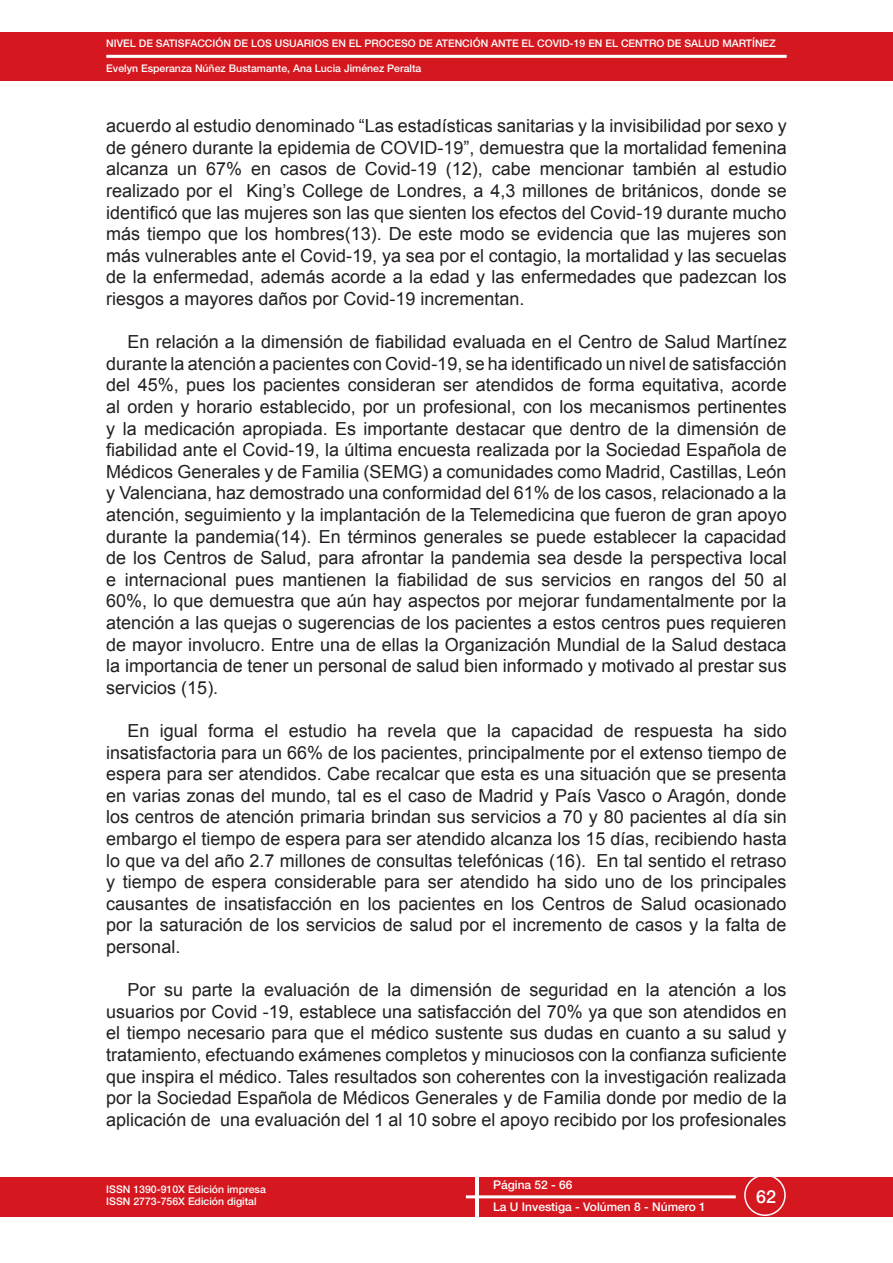
<style>
.page{position:relative;width:893px;height:1263px;background:#fff}
.page>*{position:absolute;margin:0;border:0;box-sizing:border-box;transform-origin:0 0}
.t1{font:18px/21.6px "Arial";color:#231f20;text-align:justify}
.t2{font:500 18px "Helvetica Neue LT Std";color:#fff}
.t3{font:500 12px "Helvetica Neue LT Std";color:#fff}
.t4{font:500 10.5px/12.3px "Helvetica Neue LT Std";color:#fff}
</style>
<div class="page">
<div style="left:0;top:1177px;width:893px;height:40px;background:#d5171f"></div>
<hr style="left:476px;top:1165px;width:3px;height:58px;background:#fff">
<svg style="left:466px;top:1195px;width:270px;height:3px"></svg>
<div style="left:744px;top:1174px;width:42px;height:42px;border:2px solid #fff;border-radius:50%"></div>
<div style="left:0;top:32px;width:893px;height:49px;background:#d5171f"></div>
<svg style="left:106px;top:55px;width:681px;height:3px;background:#fcf5f5"></svg>
<p class="t4" style="left:106px;top:37px;width:671px">NIVEL DE SATISFACCIÓN DE LOS USUARIOS EN EL PROCESO DE ATENCIÓN ANTE EL COVID-19 EN EL CENTRO DE SALUD MARTÍNEZ</p>
<p class="t4" style="left:106px;top:62px;width:317px">Evelyn Esperanza Núñez Bustamante, Ana Lucia Jiménez Peralta</p>
<p class="t1" style="left:106px;top:115px;width:682px">acuerdo al estudio denominado “Las estadísticas sanitarias y la invisibilidad por sexo y de género durante la epidemia de COVID-19”, demuestra que la mortalidad femenina alcanza un 67% en casos de Covid-19 (12), cabe mencionar también al estudio realizado por el King’s College de Londres, a 4,3 millones de británicos, donde se identificó que las mujeres son las que sienten los efectos del Covid-19 durante mucho más tiempo que los hombres(13). De este modo se evidencia que las mujeres son más vulnerables ante el Covid-19, ya sea por el contagio, la mortalidad y las secuelas de la enfermedad, además acorde a la edad y las enfermedades que padezcan los riesgos a mayores daños por Covid-19 incrementan.</p>
<p class="t1" style="left:106px;top:331px;width:682px;text-indent:21px">En relación a la dimensión de fiabilidad evaluada en el Centro de Salud Martínez durante la atención a pacientes con Covid-19, se ha identificado un nivel de satisfacción del 45%, pues los pacientes consideran ser atendidos de forma equitativa, acorde al orden y horario establecido, por un profesional, con los mecanismos pertinentes y la medicación apropiada. Es importante destacar que dentro de la dimensión de fiabilidad ante el Covid-19, la última encuesta realizada por la Sociedad Española de Médicos Generales y de Familia (SEMG) a comunidades como Madrid, Castillas, León y Valenciana, haz demostrado una conformidad del 61% de los casos, relacionado a la atención, seguimiento y la implantación de la Telemedicina que fueron de gran apoyo durante la pandemia(14). En términos generales se puede establecer la capacidad de los Centros de Salud, para afrontar la pandemia sea desde la perspectiva local e internacional pues mantienen la fiabilidad de sus servicios en rangos del 50 al 60%, lo que demuestra que aún hay aspectos por mejorar fundamentalmente por la atención a las quejas o sugerencias de los pacientes a estos centros pues requieren de mayor involucro. Entre una de ellas la Organización Mundial de la Salud destaca la importancia de tener un personal de salud bien informado y motivado al prestar sus servicios (15).</p>
<p class="t1" style="left:106px;top:720px;width:682px;text-indent:21px">En igual forma el estudio ha revela que la capacidad de respuesta ha sido insatisfactoria para un 66% de los pacientes, principalmente por el extenso tiempo de espera para ser atendidos. Cabe recalcar que esta es una situación que se presenta en varias zonas del mundo, tal es el caso de Madrid y País Vasco o Aragón, donde los centros de atención primaria brindan sus servicios a 70 y 80 pacientes al día sin embargo el tiempo de espera para ser atendido alcanza los 15 días, recibiendo hasta lo que va del año 2.7 millones de consultas telefónicas (16). En tal sentido el retraso y tiempo de espera considerable para ser atendido ha sido uno de los principales causantes de insatisfacción en los pacientes en los Centros de Salud ocasionado por la saturación de los servicios de salud por el incremento de casos y la falta de personal.</p>
<p class="t1" style="left:106px;top:979px;width:682px;text-indent:21px">Por su parte la evaluación de la dimensión de seguridad en la atención a los usuarios por Covid -19, establece una satisfacción del 70% ya que son atendidos en el tiempo necesario para que el médico sustente sus dudas en cuanto a su salud y tratamiento, efectuando exámenes completos y minuciosos con la confianza suficiente que inspira el médico. Tales resultados son coherentes con la investigación realizada por la Sociedad Española de Médicos Generales y de Familia donde por medio de la aplicación de una evaluación del 1 al 10 sobre el apoyo recibido por los profesionales</p>
<p class="t4" style="left:106px;top:1183px;width:161px">ISSN 1390-910X Edición impresa<br>ISSN 2773-756X Edición digital</p>
<p class="t3" style="left:493px;top:1177px;width:81px">Página 52 - 66</p>
<p class="t3" style="left:493px;top:1199px;width:214px">La U Investiga - Volúmen 8 - Número 1</p>
<p class="t2" style="left:756px;top:1186px;width:22px">62</p>
</div>
